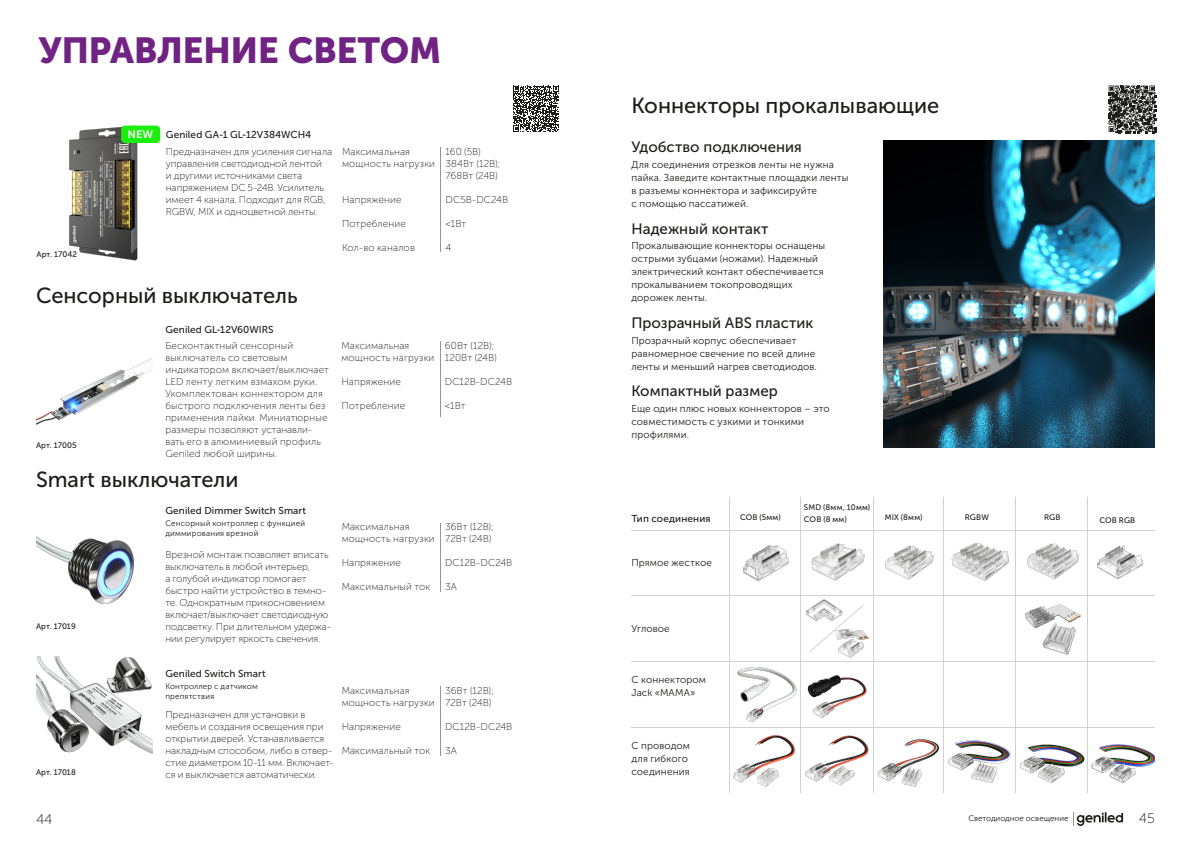
<style>
.page{position:relative;width:1191px;height:842px;background:#fff}
.page>*{position:absolute;margin:0;border:0;box-sizing:border-box;transform-origin:0 0}
.t1{font:36px "Museo Sans Cyrl 900";color:#702383}
.t2{font:21.8px "Museo Sans Cyrl 500";color:#1d1d1b}
.t3{font:15px "Museo Sans Cyrl 500";letter-spacing:.005em;color:#1d1d1b}
.t4{font:14px "Museo Sans Cyrl 100";color:#1d1d1b}
.t5{font:10.9px "Museo Sans Cyrl 700";color:#fff}
.t6{font:10px/12px "Museo Sans Cyrl 100";letter-spacing:-.005em;color:#1d1d1b}
.t7{font:10px/13px "Museo Sans Cyrl 300";letter-spacing:.01em;color:#1d1d1b}
.t8{font:10px/12px "Museo Sans Cyrl 100";letter-spacing:.015em;color:#1d1d1b}
.t9{font:10px "Museo Sans Cyrl 500";letter-spacing:.01em;color:#1d1d1b}
.t10{font:8px "Museo Sans Cyrl 500";letter-spacing:.015em;color:#1d1d1b}
.t11{font:8px/10px "Museo Sans Cyrl 300";letter-spacing:.02em;color:#1d1d1b}
.t12{font:8px "Museo Sans Cyrl 300";color:#1d1d1b}
</style>
<div class="page">
<svg style="left:1073px;top:812px;width:50px;height:14px"></svg>
<svg style="left:513px;top:86px;width:46px;height:46px"></svg>
<img style="left:36px;top:358px;width:116px;height:67px">
<hr style="left:440px;top:341px;width:1px;height:76px;background:#979697">
<img style="left:36px;top:536px;width:98px;height:68px">
<img style="left:36px;top:656px;width:116px;height:98px">
<hr style="left:440px;top:523px;width:1px;height:69px;background:#979697">
<hr style="left:440px;top:686px;width:1px;height:70px;background:#979697">
<img style="left:69px;top:125px;width:84px;height:136px">
<hr style="left:440px;top:147px;width:1px;height:105px;background:#979697">
<hr style="left:631px;top:595px;width:524px;height:1px;background:#d1d1d1">
<hr style="left:631px;top:530px;width:524px;height:1px;background:#d1d1d1">
<hr style="left:631px;top:661px;width:524px;height:1px;background:#d1d1d1">
<hr style="left:631px;top:727px;width:524px;height:1px;background:#d1d1d1">
<hr style="left:729px;top:497px;width:1px;height:295px;background:#d1d1d1">
<hr style="left:800px;top:497px;width:1px;height:295px;background:#d1d1d1">
<hr style="left:873px;top:497px;width:1px;height:295px;background:#d1d1d1">
<svg style="left:810px;top:605px;width:53px;height:47px"></svg>
<hr style="left:943px;top:497px;width:1px;height:295px;background:#d1d1d1">
<hr style="left:1015px;top:497px;width:1px;height:295px;background:#d1d1d1">
<hr style="left:1086px;top:497px;width:1px;height:295px;background:#d1d1d1">
<img style="left:883px;top:141px;width:272px;height:307px">
<img style="left:1024px;top:604px;width:57px;height:51px">
<img style="left:877px;top:739px;width:62px;height:48px">
<img style="left:1020px;top:744px;width:64px;height:40px">
<img style="left:948px;top:740px;width:63px;height:43px">
<img style="left:1027px;top:543px;width:52px;height:37px">
<img style="left:951px;top:542px;width:58px;height:39px">
<img style="left:885px;top:545px;width:49px;height:35px">
<img style="left:743px;top:545px;width:46px;height:37px">
<img style="left:1097px;top:545px;width:46px;height:35px">
<img style="left:737px;top:667px;width:60px;height:56px">
<img style="left:733px;top:735px;width:62px;height:52px">
<img style="left:1091px;top:744px;width:64px;height:39px">
<img style="left:807px;top:675px;width:60px;height:43px">
<img style="left:806px;top:599px;width:40px;height:27px">
<img style="left:805px;top:735px;width:64px;height:51px">
<img style="left:811px;top:543px;width:54px;height:38px">
<img style="left:829px;top:626px;width:41px;height:32px">
<svg style="left:1108px;top:85px;width:47px;height:49px"></svg>
<svg style="left:1108px;top:86px;width:48px;height:47px;background:#636362"></svg>
<div style="left:121px;top:126px;width:39px;height:17px;background:#1aef0d;border-radius:4px"></div>
<p class="t1" style="left:39px;top:30px;width:403px">УПРАВЛЕНИЕ СВЕТОМ</p>
<p class="t10" style="left:36px;top:250px;width:42px">Арт. 17042</p>
<p class="t5" style="left:128px;top:128px;width:27px">NEW</p>
<p class="t9" style="left:166px;top:130px;width:147px">Geniled GA-1 GL-12V384WCH4</p>
<p class="t6" style="left:166px;top:146px;width:168px">Предназначен для усиления сигнала управления светодиодной лентой<br>и другими источниками света напряжением DC 5-24В. Усилитель имеет 4 канала. Подходит для RGB,<br>RGBW, MIX и одноцветной ленты.</p>
<p class="t6" style="left:342px;top:146px;width:69px">Максимальная</p>
<p class="t8" style="left:342px;top:158px;width:94px">мощность нагрузки</p>
<p class="t6" style="left:342px;top:194px;width:61px">Напряжение</p>
<p class="t8" style="left:342px;top:218px;width:65px">Потребление</p>
<p class="t8" style="left:342px;top:242px;width:74px">Кол-во каналов</p>
<p class="t6" style="left:445px;top:146px;width:56px">160 (5В)<br>384Вт (12В);</p>
<p class="t6" style="left:445px;top:170px;width:54px">768Вт (24В)</p>
<p class="t6" style="left:445px;top:194px;width:64px">DC5В-DC24В</p>
<p class="t6" style="left:445px;top:218px;width:22px">&lt;1Вт</p>
<p class="t6" style="left:445px;top:242px;width:7px">4</p>
<p class="t2" style="left:36px;top:284px;width:263px">Сенсорный выключатель</p>
<p class="t9" style="left:165px;top:324px;width:110px">Geniled GL-12V60WIRS</p>
<p class="t6" style="left:165px;top:340px;width:129px">Бесконтактный сенсорный</p>
<p class="t6" style="left:165px;top:352px;width:124px">выключатель со световым</p>
<p class="t8" style="left:165px;top:364px;width:165px">индикатором включает/выключает<br>LED ленту легким взмахом руки.<br>Укомплектован коннектором для быстрого подключения ленты без применения пайки. Миниатюрные размеры позволяют устанавли&shy;вать его в алюминиевый профиль<br>Geniled любой ширины.</p>
<p class="t2" style="left:36px;top:467px;width:204px">Smart выключатели</p>
<p class="t9" style="left:165px;top:505px;width:142px">Geniled Dimmer Switch Smart</p>
<p class="t11" style="left:165px;top:518px;width:141px">Сенсорный контроллер с функцией диммирования врезной</p>
<p class="t10" style="left:36px;top:440px;width:42px">Арт. 17005</p>
<p class="t10" style="left:36px;top:622px;width:41px">Арт. 17019</p>
<p class="t6" style="left:165px;top:548px;width:167px">Врезной монтаж позволяет вписать выключатель в любой интерьер,<br>а голубой индикатор помогает быстро найти устройство в темно&shy;те. Однократным прикосновением включает/выключает светодиодную подсветку. При длительном удержа&shy;нии регулирует яркость свечения.</p>
<p class="t6" style="left:341px;top:340px;width:69px">Максимальная</p>
<p class="t8" style="left:341px;top:352px;width:94px">мощность нагрузки</p>
<p class="t6" style="left:341px;top:376px;width:61px">Напряжение</p>
<p class="t8" style="left:341px;top:400px;width:65px">Потребление</p>
<p class="t6" style="left:342px;top:521px;width:69px">Максимальная</p>
<p class="t8" style="left:342px;top:533px;width:94px">мощность нагрузки</p>
<p class="t6" style="left:342px;top:557px;width:61px">Напряжение</p>
<p class="t6" style="left:342px;top:581px;width:90px">Максимальный ток</p>
<p class="t10" style="left:36px;top:768px;width:41px">Арт. 17018</p>
<p class="t9" style="left:165px;top:668px;width:102px">Geniled Switch Smart</p>
<p class="t11" style="left:165px;top:681px;width:94px">Контроллер с датчиком препятствия</p>
<p class="t6" style="left:165px;top:709px;width:170px">Предназначен для установки в мебель и создания освещения при открытии дверей. Устанавливается накладным способом, либо в отвер&shy;стие диаметром 10-11 мм. Включает&shy;ся и выключается автоматически.</p>
<p class="t6" style="left:342px;top:684px;width:69px">Максимальная</p>
<p class="t8" style="left:342px;top:696px;width:94px">мощность нагрузки</p>
<p class="t6" style="left:342px;top:720px;width:61px">Напряжение</p>
<p class="t6" style="left:342px;top:744px;width:90px">Максимальный ток</p>
<p class="t6" style="left:445px;top:340px;width:51px">60Вт (12В);</p>
<p class="t6" style="left:445px;top:352px;width:53px">120Вт (24В)</p>
<p class="t6" style="left:445px;top:376px;width:69px">DC12В-DC24В</p>
<p class="t6" style="left:445px;top:400px;width:22px">&lt;1Вт</p>
<p class="t6" style="left:445px;top:521px;width:50px">36Вт (12В);</p>
<p class="t6" style="left:445px;top:533px;width:48px">72Вт (24В)</p>
<p class="t6" style="left:445px;top:557px;width:69px">DC12В-DC24В</p>
<p class="t6" style="left:445px;top:581px;width:13px">3A</p>
<p class="t6" style="left:445px;top:684px;width:50px">36Вт (12В);</p>
<p class="t6" style="left:445px;top:696px;width:48px">72Вт (24В)</p>
<p class="t6" style="left:445px;top:720px;width:69px">DC12В-DC24В</p>
<p class="t6" style="left:445px;top:744px;width:13px">3A</p>
<p class="t2" style="left:631px;top:93px;width:309px">Коннекторы прокалывающие</p>
<p class="t3" style="left:631px;top:139px;width:172px">Удобство подключения</p>
<p class="t7" style="left:631px;top:158px;width:218px">Для соединения отрезков ленты не нужна пайка. Заведите контактные площадки ленты в разъемы коннектора и зафиксируйте<br>с помощью пассатижей.</p>
<p class="t3" style="left:631px;top:221px;width:139px">Надежный контакт</p>
<p class="t7" style="left:631px;top:239px;width:195px">Прокалывающие коннекторы оснащены острыми зубцами (ножами). Надежный электрический контакт обеспечивается прокалыванием токопроводящих дорожек ленты.</p>
<p class="t3" style="left:631px;top:314px;width:183px">Прозрачный ABS пластик</p>
<p class="t7" style="left:631px;top:335px;width:187px">Прозрачный корпус обеспечивает равномерное свечение по всей длине ленты и меньший нагрев светодиодов.</p>
<p class="t3" style="left:631px;top:382px;width:148px">Компактный размер</p>
<p class="t7" style="left:631px;top:402px;width:200px">Еще один плюс новых коннекторов – это совместимость с узкими и тонкими профилями.</p>
<p class="t9" style="left:631px;top:513px;width:81px">Тип соединения</p>
<p class="t7" style="left:631px;top:556px;width:82px">Прямое жесткое</p>
<p class="t7" style="left:631px;top:622px;width:40px">Угловое</p>
<p class="t7" style="left:631px;top:673px;width:76px">С коннектором<br>Jack «МАМА»</p>
<p class="t7" style="left:631px;top:739px;width:60px">С проводом для гибкого соединения</p>
<p class="t10" style="left:804px;top:503px;width:68px">SMD (8мм, 10мм)</p>
<p class="t10" style="left:740px;top:513px;width:42px">COB (5мм)</p>
<p class="t10" style="left:804px;top:515px;width:44px">COB (8 мм)</p>
<p class="t10" style="left:885px;top:513px;width:39px">MIX (8мм)</p>
<p class="t10" style="left:965px;top:513px;width:25px">RGBW</p>
<p class="t10" style="left:1044px;top:513px;width:18px">RGB</p>
<p class="t10" style="left:1099px;top:516px;width:37px">COB RGB</p>
<h3 class="t4" style="left:36px;top:811px;width:18px">44</h3>
<p class="t12" style="left:968px;top:814px;width:102px">Светодиодное освещение</p>
<h3 class="t4" style="left:1139px;top:810px;width:17px">45</h3>
</div>
